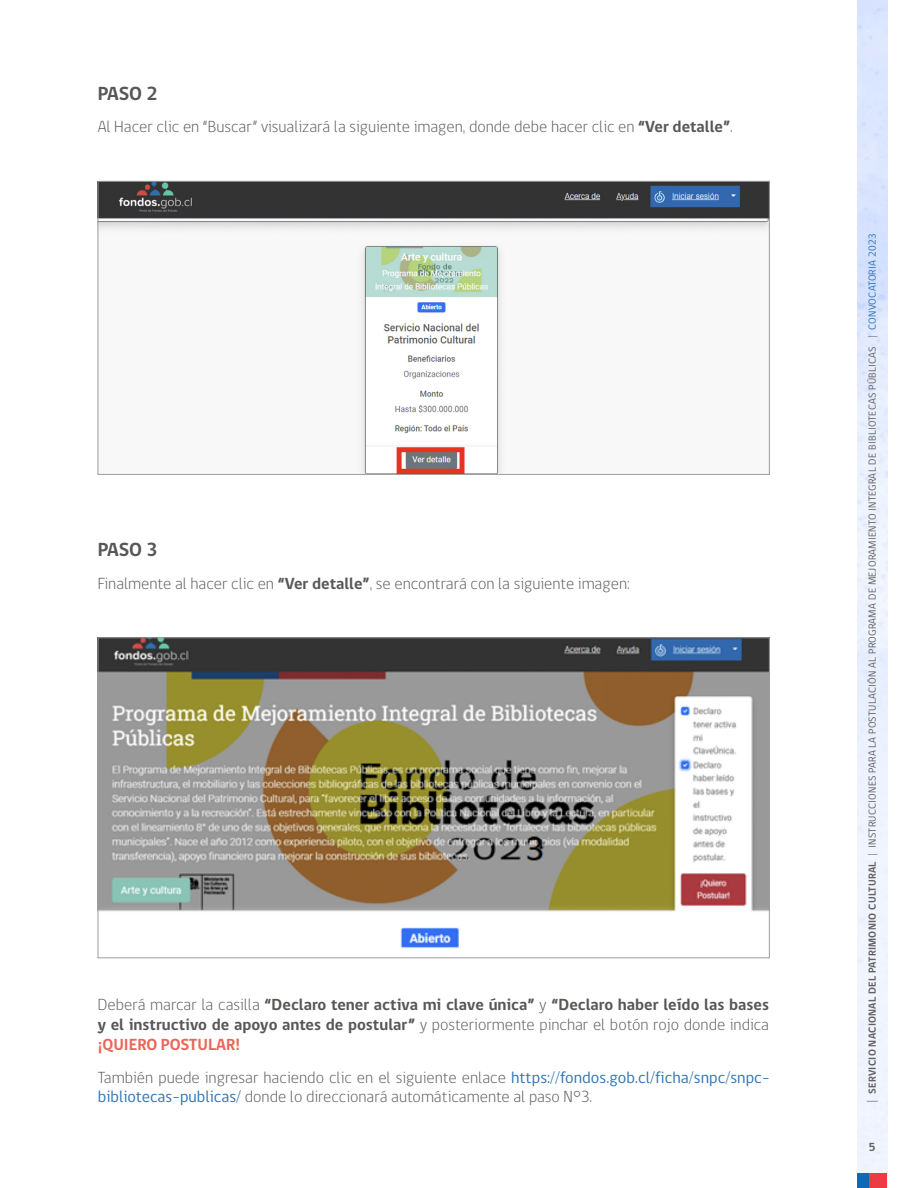
<style>
.page{position:relative;width:918px;height:1188px;background:#fff}
.page>*{position:absolute;margin:0;border:0;box-sizing:border-box;transform-origin:0 0}
.t1{font:700 19.5px "gob CL";letter-spacing:-.015em;color:#575756}
.t2{font:300 16.5px/19.8px "gob CL";color:#575756}
.t3{font:700 16.5px/19.8px "gob CL";color:#575756;text-align:justify}
.t4{font:700 12px "gob CL";color:#646363}
.t5{font:10.5px "gob CL";letter-spacing:.025em;color:#646363}
.s1{font-weight:700}
.s2{font-weight:300}
.s3{color:#ec6559}
.s4{font-weight:400;color:#2e74b5}
.s5{font-weight:300;font-size:12px}
.s6{color:#2e74b5}
</style>
<div class="page">
<div style="left:857px;top:1173px;width:13px;height:15px;background:#0f69b4"></div>
<div style="left:870px;top:1173px;width:17px;height:15px;background:#eb3c46"></div>
<img style="left:100px;top:183px;width:668px;height:290px">
<img style="left:100px;top:640px;width:668px;height:308px">
<p class="t1" style="left:98px;top:80px;width:61px">PASO 2</p>
<p class="t2" style="left:98px;top:117px;width:637px">Al Hacer clic en “Buscar” visualizará la siguiente imagen, donde debe hacer clic en <span class="s1">“Ver detalle”</span>.</p>
<p class="t1" style="left:98px;top:536px;width:61px">PASO 3</p>
<p class="t2" style="left:98px;top:574px;width:533px">Finalmente al hacer clic en <span class="s1">“Ver detalle”</span>, se encontrará con la siguiente imagen:</p>
<p class="t3" style="left:98px;top:995px;width:673px"><span class="s2">Deberá marcar la casilla</span> “Declaro tener activa mi clave única” <span class="s2">y</span> “Declaro haber leído las bases y el instructivo de apoyo antes de postular” <span class="s2">y posteriormente pinchar el botón rojo donde indica </span><span class="s3">¡QUIERO POSTULAR!</span></p>
<p class="t2" style="left:98px;top:1068px;width:673px">También puede ingresar haciendo clic en el siguiente enlace <span class="s4">https://fondos.gob.cl/ficha/snpc/snpc&shy;bibliotecas-publicas/</span> donde lo direccionará automáticamente al paso N°3.</p>
<p class="t5" style="left:865px;top:1103px;width:871px;rotate:-90deg"><span class="s5">|</span> <span class="s1">SERVICIO NACIONAL DEL PATRIMONIO CULTURAL</span> <span class="s2">|</span> INSTRUCCIONES PARA LA POSTULACIÓN AL PROGRAMA DE MEJORAMIENTO INTEGRAL DE BIBLIOTECAS PÚBLICAS | <span class="s6">CONVOCATORIA 2023</span></p>
<p class="t4" style="left:869px;top:1139px;width:8px">5</p>
</div>
